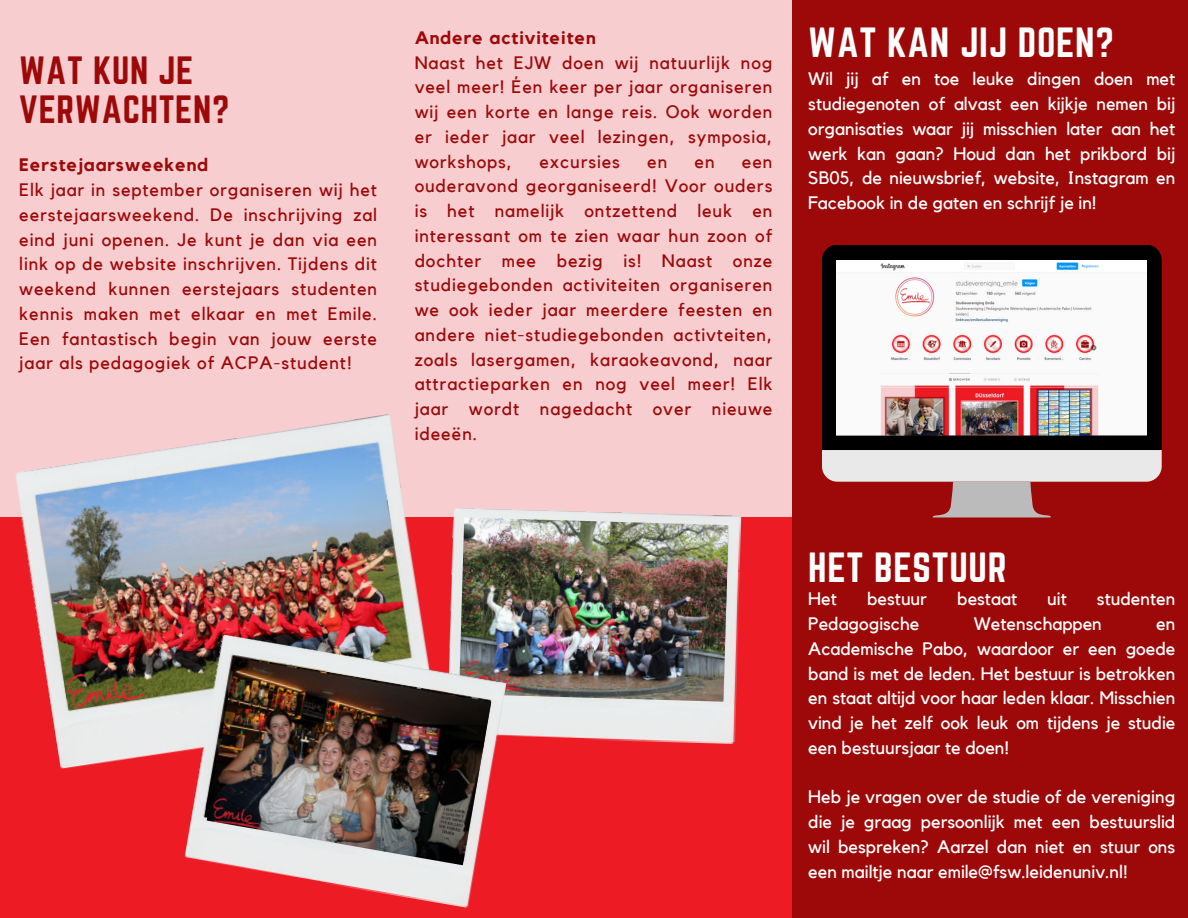
<style>
.page{position:relative;width:1188px;height:918px;background:#f7cdd0}
.page>*{position:absolute;margin:0;border:0;box-sizing:border-box;transform-origin:0 0}
.t1{font:36.9px "Norwester";letter-spacing:.02em;color:#fff}
.t2{font:34.5px/39.3px "Norwester";letter-spacing:.02em;color:#9d0909}
.t3{font:18px/24.8px "Kollektif";letter-spacing:.05em;color:#9d0909;text-align:justify}
.t4{font:18px/24.8px "Kollektif";color:#fff;text-align:justify}
.t5{font:700 18px "Kollektif";letter-spacing:.05em;color:#9d0909}
</style>
<div class="page">
<div style="left:0;top:517px;width:792px;height:401px;background:#ed1b24"></div>
<div style="left:792px;top:0;width:396px;height:918px;background:#9d0909"></div>
<img style="left:16px;top:414px;width:409px;height:355px">
<img style="left:450px;top:508px;width:291px;height:236px">
<div style="left:822px;top:245px;width:340px;height:205px;background:#000"></div>
<svg style="left:822px;top:450px;width:340px;height:67px"></svg>
<img style="left:836px;top:261px;width:311px;height:174px">
<img style="left:459px;top:517px;width:270px;height:185px">
<img style="left:184px;top:634px;width:322px;height:274px">
<img style="left:207px;top:658px;width:284px;height:207px">
<p class="t2" style="left:19px;top:51px;width:211px">WAT KUN JE<br>VERWACHTEN?</p>
<p class="t5" style="left:19px;top:157px;width:190px">Eerstejaarsweekend</p>
<p class="t3" style="left:19px;top:178px;width:359px">Elk jaar in september organiseren wij het eerstejaarsweekend. De inschrijving zal eind juni openen. Je kunt je dan via een link op de website inschrijven. Tijdens dit weekend kunnen eerstejaars studenten kennis maken met elkaar en met Emile.<br>Een fantastisch begin van jouw eerste jaar als pedagogiek of ACPA-student!</p>
<p class="t5" style="left:415px;top:29px;width:183px">Andere activiteiten</p>
<p class="t3" style="left:415px;top:51px;width:359px">Naast het EJW doen wij natuurlijk nog veel meer! Éen keer per jaar organiseren wij een korte en lange reis. Ook worden er ieder jaar veel lezingen, symposia, workshops,</p>
<p class="t3" style="left:539px;top:150px;width:82px">excursies</p>
<p class="t3" style="left:647px;top:150px;width:22px">en</p>
<p class="t3" style="left:695px;top:150px;width:22px">en</p>
<p class="t3" style="left:415px;top:150px;width:359px;text-indent:327px">een ouderavond georganiseerd! Voor ouders is het namelijk ontzettend leuk en interessant om te zien waar hun zoon of dochter mee bezig is! Naast onze studiegebonden activiteiten organiseren we ook ieder jaar meerdere feesten en andere niet-studiegebonden activteiten, zoals lasergamen, karaokeavond, naar attractieparken en nog veel meer! Elk jaar wordt nagedacht over nieuwe ideeën.</p>
<p class="t1" style="left:808px;top:20px;width:307px">WAT KAN JIJ DOEN?</p>
<p class="t4" style="left:808px;top:67px;width:369px">Wil jij af en toe leuke dingen doen met studiegenoten of alvast een kijkje nemen bij organisaties waar jij misschien later aan het werk kan gaan? Houd dan het prikbord bij SB05, de nieuwsbrief, website, Instagram en Facebook in de gaten en schrijf je in!</p>
<p class="t1" style="left:808px;top:545px;width:200px">HET BESTUUR</p>
<p class="t4" style="left:808px;top:587px;width:30px">Het</p>
<p class="t4" style="left:867px;top:587px;width:61px">bestuur</p>
<p class="t4" style="left:957px;top:587px;width:61px">bestaat</p>
<p class="t4" style="left:1047px;top:587px;width:21px">uit</p>
<p class="t4" style="left:1097px;top:587px;width:80px">studenten</p>
<p class="t4" style="left:808px;top:612px;width:113px">Pedagogische</p>
<p class="t4" style="left:974px;top:612px;width:130px">Wetenschappen</p>
<p class="t4" style="left:808px;top:612px;width:369px;text-indent:348px">en Academische Pabo, waardoor er een goede band is met de leden. Het bestuur is betrokken en staat altijd voor haar leden klaar. Misschien vind je het zelf ook leuk om tijdens je studie een bestuursjaar te doen!</p>
<p class="t4" style="left:808px;top:785px;width:369px">Heb je vragen over de studie of de vereniging die je graag persoonlijk met een bestuurslid wil bespreken? Aarzel dan niet en stuur ons een mailtje naar emile@fsw.leidenuniv.nl!</p>
</div>
